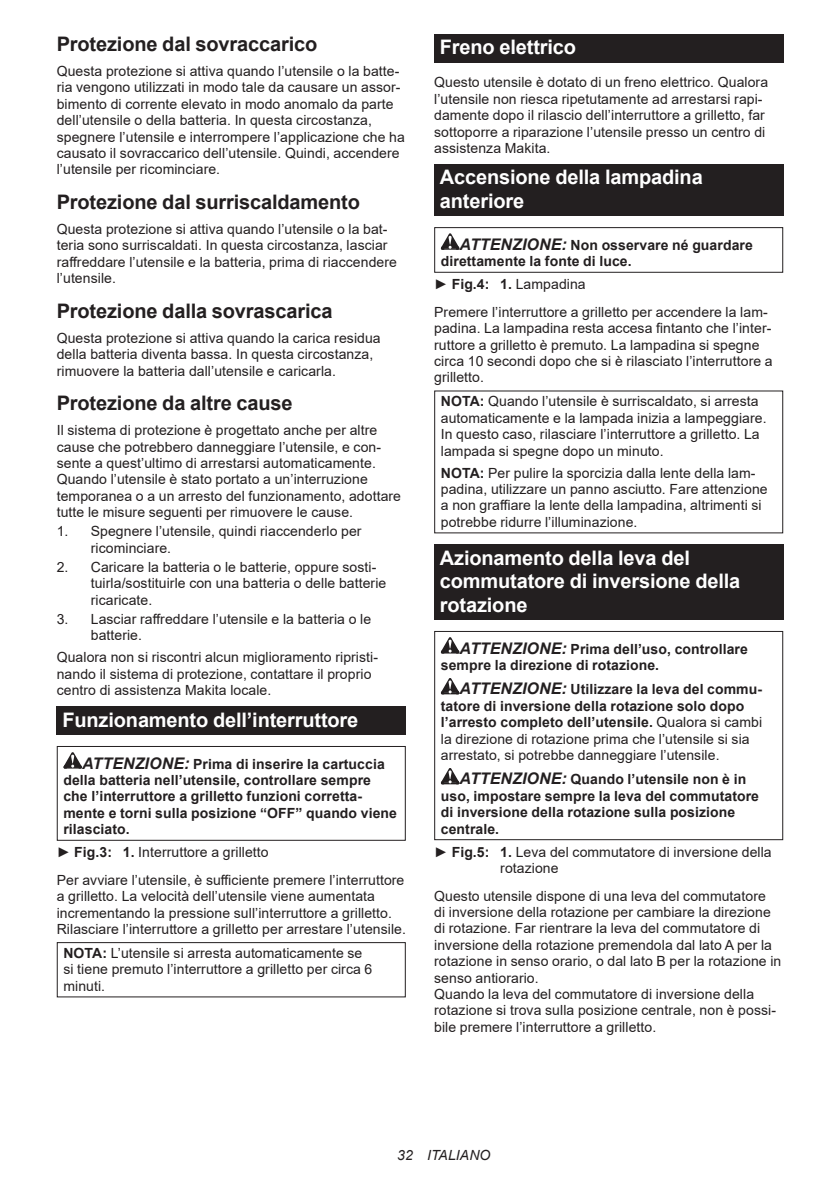
<style>
.page{position:relative;width:840px;height:1191px;background:#fff}
.page>*{position:absolute;margin:0;border:0;box-sizing:border-box;transform-origin:0 0}
.t1{font:700 20px/23.4px "Arial";letter-spacing:-.01em;color:#fff}
.t2{font:700 20px "Arial";letter-spacing:-.01em;color:#231f20}
.t3{font:14px/16.4px "Arial";letter-spacing:.005em;color:#231f20}
.t4{font:700 14px/16.4px "Arial";letter-spacing:.005em;color:#231f20}
.t5{font:italic 14px "Arial";letter-spacing:.005em;color:#231f20}
.s1{font-style:italic;font-size:16px}
.s2{font-weight:700}
.s3{font-weight:700;font-style:italic;font-size:16px}
</style>
<div class="page">
<div style="left:57px;top:706px;width:348px;height:29px;background:#231f20"></div>
<svg style="left:63px;top:752px;width:19px;height:16px"></svg>
<div style="left:57px;top:746px;width:348px;height:94px;border:1px solid #231f20"></div>
<div style="left:57px;top:942px;width:348px;height:55px;border:1px solid #231f20"></div>
<div style="left:434px;top:34px;width:348px;height:29px;background:#231f20"></div>
<div style="left:434px;top:164px;width:348px;height:52px;background:#231f20"></div>
<svg style="left:440px;top:233px;width:19px;height:17px"></svg>
<div style="left:434px;top:227px;width:348px;height:46px;border:1px solid #231f20"></div>
<div style="left:434px;top:545px;width:348px;height:75px;background:#231f20"></div>
<svg style="left:440px;top:637px;width:19px;height:16px"></svg>
<svg style="left:440px;top:678px;width:19px;height:16px"></svg>
<svg style="left:440px;top:768px;width:19px;height:16px"></svg>
<div style="left:434px;top:631px;width:348px;height:209px;border:1px solid #231f20"></div>
<h1 class="t2" style="left:57px;top:30px;width:262px">Protezione dal sovraccarico</h1>
<p class="t3" style="left:57px;top:63px;width:349px">Questa protezione si attiva quando l’utensile o la batte&shy;ria vengono utilizzati in modo tale da causare un assor&shy;bimento di corrente elevato in modo anomalo da parte dell’utensile o della batteria. In questa circostanza, spegnere l’utensile e interrompere l’applicazione che ha causato il sovraccarico dell’utensile. Quindi, accendere l’utensile per ricominciare.</p>
<h1 class="t2" style="left:57px;top:188px;width:304px">Protezione dal surriscaldamento</h1>
<p class="t3" style="left:57px;top:221px;width:341px">Questa protezione si attiva quando l’utensile o la bat&shy;teria sono surriscaldati. In questa circostanza, lasciar raffreddare l’utensile e la batteria, prima di riaccendere l’utensile.</p>
<h1 class="t2" style="left:57px;top:297px;width:277px">Protezione dalla sovrascarica</h1>
<p class="t3" style="left:57px;top:330px;width:325px">Questa protezione si attiva quando la carica residua della batteria diventa bassa. In questa circostanza, rimuovere la batteria dall’utensile e caricarla.</p>
<h1 class="t2" style="left:57px;top:389px;width:237px">Protezione da altre cause</h1>
<p class="t3" style="left:57px;top:422px;width:345px">Il sistema di protezione è progettato anche per altre cause che potrebbero danneggiare l’utensile, e con&shy;sente a quest’ultimo di arrestarsi automaticamente.<br>Quando l’utensile è stato portato a un’interruzione temporanea o a un arresto del funzionamento, adottare tutte le misure seguenti per rimuovere le cause.</p>
<p class="t3" style="left:91px;top:523px;width:272px;text-indent:-34px">1. Spegnere l’utensile, quindi riaccenderlo per ricominciare.</p>
<p class="t3" style="left:91px;top:559px;width:297px;text-indent:-34px">2. Caricare la batteria o le batterie, oppure sosti&shy;tuirla/sostituirle con una batteria o delle batterie ricaricate.</p>
<p class="t3" style="left:91px;top:611px;width:282px;text-indent:-34px">3. Lasciar raffreddare l’utensile e la batteria o le batterie.</p>
<p class="t3" style="left:57px;top:649px;width:322px">Qualora non si riscontri alcun miglioramento ripristi&shy;nando il sistema di protezione, contattare il proprio centro di assistenza Makita locale.</p>
<h1 class="t1" style="left:62px;top:708px;width:297px">Funzionamento dell’interruttore</h1>
<p class="t4" style="left:63px;top:755px;width:335px;text-indent:19px"><span class="s1">ATTENZIONE:</span> Prima di inserire la cartuccia della batteria nell’utensile, controllare sempre che l’interruttore a grilletto funzioni corretta&shy;mente e torni sulla posizione “OFF” quando viene rilasciato.</p>
<p class="t3" style="left:57px;top:838px;width:349px;line-height:27.8px">► <span class="s2">Fig.3: 1.</span> Interruttore a grilletto<br>Per avviare l’utensile, è sufficiente premere l’interruttore</p>
<p class="t3" style="left:57px;top:888px;width:350px">a grilletto. La velocità dell’utensile viene aumentata incrementando la pressione sull’interruttore a grilletto.<br>Rilasciare l’interruttore a grilletto per arrestare l’utensile.</p>
<p class="t3" style="left:63px;top:944px;width:310px"><span class="s2">NOTA:</span> L’utensile si arresta automaticamente se si tiene premuto l’interruttore a grilletto per circa 6 minuti.</p>
<h1 class="t1" style="left:439px;top:36px;width:138px">Freno elettrico</h1>
<p class="t3" style="left:434px;top:74px;width:335px">Questo utensile è dotato di un freno elettrico. Qualora l’utensile non riesca ripetutamente ad arrestarsi rapi&shy;damente dopo il rilascio dell’interruttore a grilletto, far sottoporre a riparazione l’utensile presso un centro di assistenza Makita.</p>
<h1 class="t1" style="left:439px;top:166px;width:264px">Accensione della lampadina anteriore</h1>
<p class="t4" style="left:440px;top:237px;width:313px;text-indent:19px"><span class="s1">ATTENZIONE:</span> Non osservare né guardare direttamente la fonte di luce.</p>
<p class="t3" style="left:434px;top:270px;width:335px;line-height:27.8px">► <span class="s2">Fig.4: 1.</span> Lampadina<br>Premere l’interruttore a grilletto per accendere la lam-</p>
<p class="t3" style="left:434px;top:320px;width:340px">padina. La lampadina resta accesa fintanto che l’inter&shy;ruttore a grilletto è premuto. La lampadina si spegne circa 10 secondi dopo che si è rilasciato l’interruttore a grilletto.</p>
<p class="t3" style="left:440px;top:393px;width:327px"><span class="s2">NOTA:</span> Quando l’utensile è surriscaldato, si arresta automaticamente e la lampada inizia a lampeggiare.<br>In questo caso, rilasciare l’interruttore a grilletto. La lampada si spegne dopo un minuto.</p>
<p class="t3" style="left:440px;top:464px;width:328px"><span class="s2">NOTA:</span> Per pulire la sporcizia dalla lente della lam&shy;padina, utilizzare un panno asciutto. Fare attenzione a non graffiare la lente della lampadina, altrimenti si potrebbe ridurre l’illuminazione.</p>
<h1 class="t1" style="left:439px;top:546px;width:302px">Azionamento della leva del commutatore di inversione della rotazione</h1>
<p class="t4" style="left:440px;top:640px;width:308px;text-indent:19px"><span class="s1">ATTENZIONE:</span> Prima dell’uso, controllare sempre la direzione di rotazione.</p>
<p class="t3" style="left:440px;top:681px;width:322px;text-indent:19px"><span class="s3">ATTENZIONE:</span> <span class="s2">Utilizzare la leva del commu&shy;tatore di inversione della rotazione solo dopo l’arresto completo dell’utensile.</span> Qualora si cambi la direzione di rotazione prima che l’utensile si sia arrestato, si potrebbe danneggiare l’utensile.</p>
<p class="t4" style="left:440px;top:771px;width:319px;text-indent:19px"><span class="s1">ATTENZIONE:</span> Quando l’utensile non è in uso, impostare sempre la leva del commutatore di inversione della rotazione sulla posizione centrale.</p>
<p class="t3" style="left:500px;top:843px;width:273px;text-indent:-66px">► <span class="s2">Fig.5: 1.</span> Leva del commutatore di inversione della rotazione</p>
<p class="t3" style="left:434px;top:887px;width:348px">Questo utensile dispone di una leva del commutatore<br>di inversione della rotazione per cambiare la direzione di rotazione. Far rientrare la leva del commutatore di inversione della rotazione premendola dal lato A per la rotazione in senso orario, o dal lato B per la rotazione in senso antiorario.<br>Quando la leva del commutatore di inversione della rotazione si trova sulla posizione centrale, non è possi&shy;bile premere l’interruttore a grilletto.</p>
<p class="t5" style="left:397px;top:1146px;width:95px">32 ITALIANO</p>
</div>
